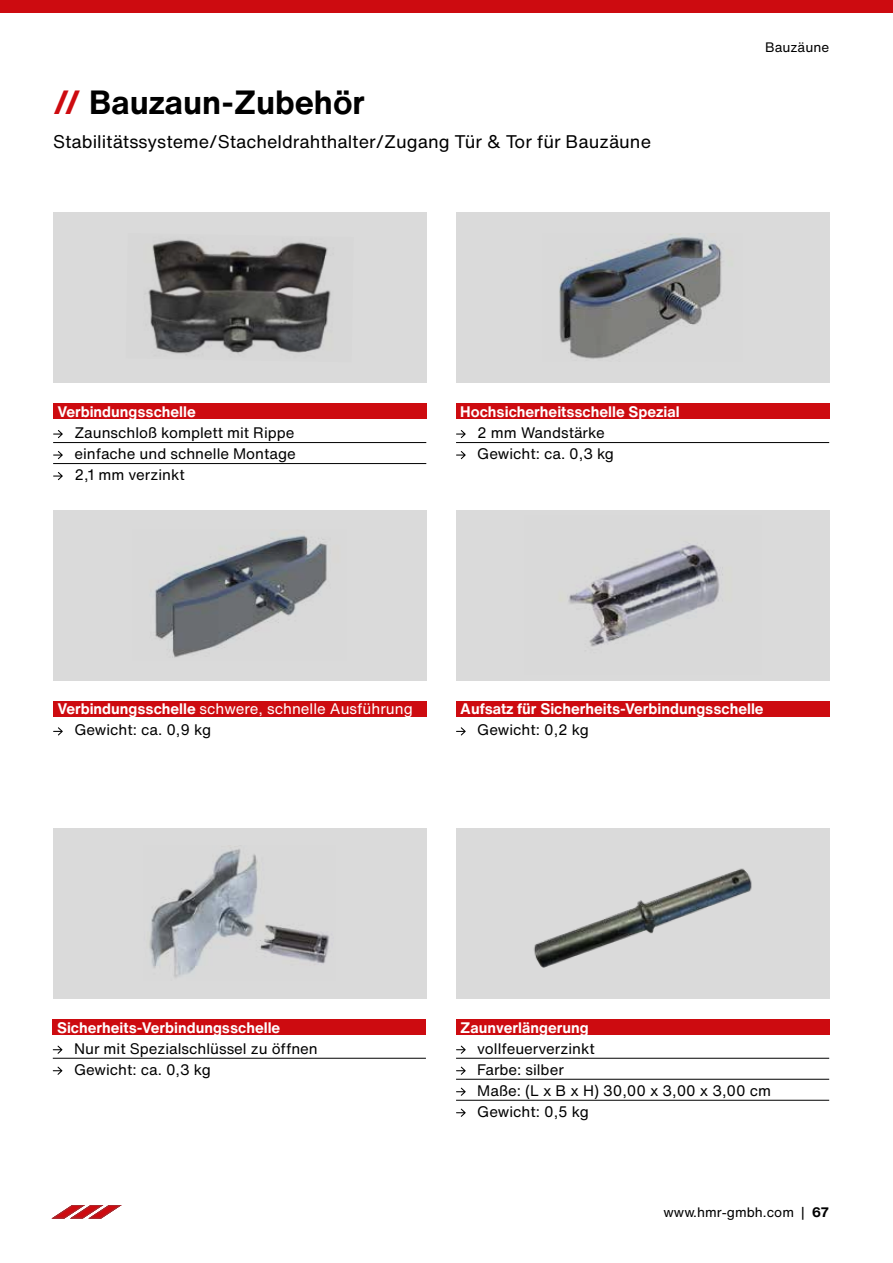
<style>
.page{position:relative;width:893px;height:1263px;background:#fff}
.page>*{position:absolute;margin:0;border:0;box-sizing:border-box;transform-origin:0 0}
.t1{font:700 33px "Helvetica Now Text";color:#000}
.t2{font:18px "Helvetica Now Text";color:#000}
.t3{font:15px/21px "Helvetica Now Text";color:#000}
.t4{font:700 15px "Helvetica Now Text";color:#fff}
.t5{font:15px/21px "Helvetica Now Text";color:#fff}
.t6{font:13.5px "Helvetica Now Text";color:#000}
.s1{color:#cd0b10}
.s2{font-weight:700}
.s3{color:#000}
</style>
<div class="page">
<div style="left:53px;top:404px;width:373px;height:15px;background:#cd0b10"></div>
<hr style="left:53px;top:442px;width:373px;height:1px;background:#000">
<hr style="left:53px;top:463px;width:373px;height:1px;background:#000">
<svg style="left:53px;top:430px;width:10px;height:8px"></svg>
<svg style="left:53px;top:451px;width:10px;height:8px"></svg>
<svg style="left:53px;top:472px;width:10px;height:8px"></svg>
<div style="left:456px;top:404px;width:373px;height:15px;background:#cd0b10"></div>
<hr style="left:456px;top:442px;width:373px;height:1px;background:#000">
<svg style="left:456px;top:430px;width:10px;height:8px"></svg>
<svg style="left:456px;top:451px;width:10px;height:8px"></svg>
<div style="left:53px;top:213px;width:373px;height:170px;background:#dadada"></div>
<div style="left:456px;top:213px;width:373px;height:170px;background:#dadada"></div>
<div style="left:53px;top:701px;width:373px;height:15px;background:#cd0b10"></div>
<svg style="left:53px;top:727px;width:10px;height:8px"></svg>
<div style="left:456px;top:701px;width:373px;height:15px;background:#cd0b10"></div>
<svg style="left:456px;top:727px;width:10px;height:8px"></svg>
<div style="left:53px;top:510px;width:373px;height:170px;background:#dadada"></div>
<div style="left:456px;top:510px;width:373px;height:170px;background:#dadada"></div>
<div style="left:456px;top:1020px;width:373px;height:15px;background:#cd0b10"></div>
<hr style="left:456px;top:1058px;width:373px;height:1px;background:#000">
<hr style="left:456px;top:1079px;width:373px;height:1px;background:#000">
<hr style="left:456px;top:1100px;width:373px;height:1px;background:#000">
<svg style="left:456px;top:1045px;width:10px;height:9px"></svg>
<svg style="left:456px;top:1066px;width:10px;height:9px"></svg>
<svg style="left:456px;top:1087px;width:10px;height:9px"></svg>
<svg style="left:456px;top:1108px;width:10px;height:9px"></svg>
<div style="left:53px;top:1020px;width:373px;height:15px;background:#cd0b10"></div>
<hr style="left:53px;top:1058px;width:373px;height:1px;background:#000">
<svg style="left:53px;top:1045px;width:9px;height:9px"></svg>
<svg style="left:53px;top:1066px;width:9px;height:9px"></svg>
<div style="left:53px;top:828px;width:373px;height:170px;background:#dadada"></div>
<div style="left:456px;top:828px;width:373px;height:170px;background:#dadada"></div>
<img style="left:145px;top:239px;width:186px;height:117px">
<img style="left:559px;top:234px;width:163px;height:125px">
<img style="left:154px;top:533px;width:173px;height:125px">
<img style="left:560px;top:543px;width:163px;height:104px">
<img style="left:149px;top:849px;width:181px;height:129px">
<img style="left:534px;top:868px;width:218px;height:100px">
<div style="left:0;top:0;width:893px;height:13px;background:#cd0b10"></div>
<svg style="left:53px;top:1205px;width:67px;height:13px"></svg>
<h1 class="t1" style="left:53px;top:77px;width:313px"><span class="s1">//</span> Bauzaun-Zubehör</h1>
<p class="t2" style="left:53px;top:128px;width:599px">Stabilitätssysteme/Stacheldrahthalter/Zugang Tür &amp; Tor für Bauzäune</p>
<p class="t6" style="left:765px;top:37px;width:66px">Bauzäune</p>
<p class="t4" style="left:57px;top:400px;width:140px">Verbindungsschelle</p>
<p class="t3" style="left:74px;top:422px;width:223px;text-align:justify">Zaunschloß komplett mit Rippe einfache und schnelle Montage 2,1 mm verzinkt</p>
<p class="t4" style="left:460px;top:400px;width:221px">Hochsicherheitsschelle Spezial</p>
<p class="t3" style="left:477px;top:422px;width:138px">2 mm Wandstärke<br>Gewicht: ca. 0,3 kg</p>
<p class="t5" style="left:74px;top:698px;width:340px;text-indent:-17px"><span class="s2">Verbindungsschelle</span> schwere, schnelle Ausführung<br><span class="s3">Gewicht: ca. 0,9 kg</span></p>
<p class="t4" style="left:460px;top:698px;width:305px">Aufsatz für Sicherheits-Verbindungsschelle</p>
<p class="t3" style="left:477px;top:719px;width:113px">Gewicht: 0,2 kg</p>
<p class="t4" style="left:57px;top:1016px;width:225px">Sicherheits-Verbindungsschelle</p>
<p class="t3" style="left:74px;top:1037px;width:245px">Nur mit Spezialschlüssel zu öffnen<br>Gewicht: ca. 0,3 kg</p>
<p class="t4" style="left:460px;top:1016px;width:130px">Zaunverlängerung</p>
<p class="t3" style="left:477px;top:1037px;width:295px">vollfeuerverzinkt<br>Farbe: silber<br>Maße: (L x B x H) 30,00 x 3,00 x 3,00 cm<br>Gewicht: 0,5 kg</p>
<p class="t6" style="left:663px;top:1202px;width:168px">www.hmr-gmbh.com | <span class="s2">67</span></p>
</div>
